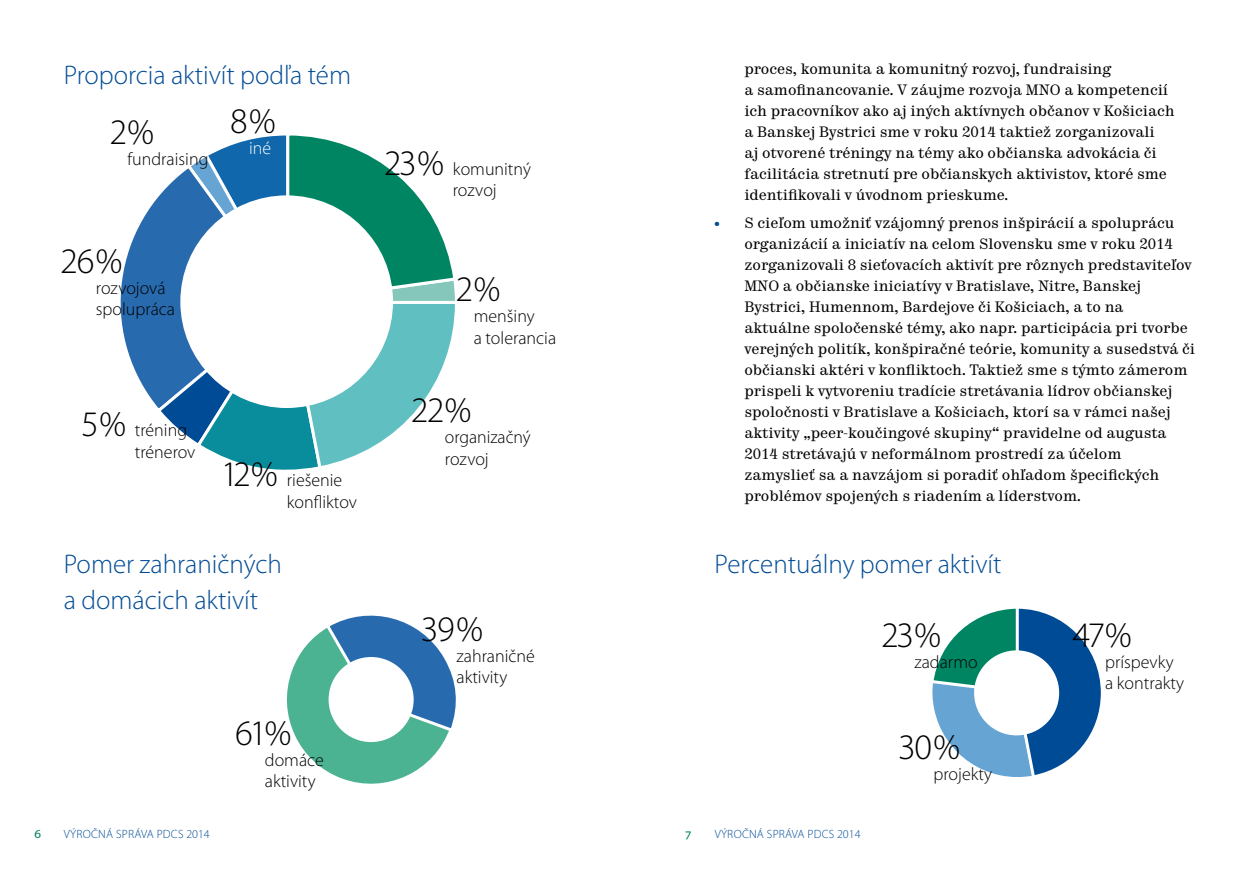
<style>
.page{position:relative;width:1259px;height:893px;background:#fff}
.page>*{position:absolute;margin:0;border:0;box-sizing:border-box;transform-origin:0 0}
.t1{font:300 36px "Myriad Pro";color:#000}
.t2{font:300 27px/36px "Myriad Pro";color:#004b95}
.t3{font:300 18px/21.6px "Myriad Pro";color:#000}
.t4{font:300 18px "Myriad Pro";color:#fff}
.t5{font:15px/21px "Trivia Serif 10";color:#000}
.t6{font:13.5px "Myriad Pro";color:#008563}
.t7{font:300 12px "Myriad Pro";letter-spacing:.02em;color:#004b95}
.s1{font-size:36px}
.s2{color:#004b95}
</style>
<div class="page">
<svg style="left:120px;top:202px;width:34px;height:201px"></svg>
<svg style="left:154px;top:135px;width:301px;height:335px"></svg>
<svg style="left:286px;top:615px;width:170px;height:169px"></svg>
<div style="left:180px;top:195px;width:213px;height:213px;background:#fff;border-radius:50%"></div>
<div style="left:328px;top:657px;width:86px;height:85px;background:#fff;border-radius:50%"></div>
<svg style="left:932px;top:608px;width:169px;height:169px"></svg>
<div style="left:974px;top:650px;width:85px;height:85px;background:#fff;border-radius:50%"></div>
<h2 class="t2" style="left:64px;top:57px;width:289px">Proporcia aktivít podľa tém</h2>
<h1 class="t1" style="left:111px;top:110px;width:45px">2 %</h1>
<p class="t3" style="left:128px;top:148px;width:82px">fundraising</p>
<h1 class="t1" style="left:230px;top:100px;width:47px">8 %</h1>
<p class="t4" style="left:249px;top:137px;width:24px">iné</p>
<h1 class="t1" style="left:62px;top:239px;width:62px">26 %</h1>
<p class="t3" style="left:96px;top:277px;width:81px">rozvojová spolupráca</p>
<p class="t3" style="left:135px;top:419px;width:62px;text-indent:-53px"><span class="s1">5 %</span> tréning trénerov</p>
<p class="t3" style="left:287px;top:469px;width:72px;text-indent:-63px"><span class="s1">12%</span> riešenie konfliktov</p>
<h2 class="t2" style="left:64px;top:546px;width:220px">Pomer zahraničných a domácich aktivít</h2>
<h1 class="t1" style="left:235px;top:711px;width:58px">61 %</h1>
<p class="t3" style="left:265px;top:749px;width:61px;line-height:21px">domáce aktivity</p>
<p class="t3" style="left:453px;top:158px;width:80px;text-indent:-67px"><span class="s1">23%</span> komunitný rozvoj</p>
<h1 class="t1" style="left:457px;top:268px;width:45px">2 %</h1>
<p class="t3" style="left:474px;top:306px;width:84px">menšiny<br>a tolerancia</p>
<h1 class="t1" style="left:412px;top:389px;width:60px">22 %</h1>
<p class="t3" style="left:445px;top:426px;width:87px">organizačný rozvoj</p>
<h1 class="t1" style="left:422px;top:608px;width:62px">39 %</h1>
<p class="t3" style="left:456px;top:646px;width:80px;line-height:21px">zahraničné aktivity</p>
<p class="t5" style="left:744px;top:60px;width:432px">proces, komunita a komunitný rozvoj, fundraising<br>a samofinancovanie. V záujme rozvoja MNO a kompetencií ich pracovníkov ako aj iných aktívnych občanov v Košiciach a Banskej Bystrici sme v roku 2014 taktiež zorganizovali<br>aj otvorené tréningy na témy ako občianska advokácia či facilitácia stretnutí pre občianskych aktivistov, ktoré sme identifikovali v úvodnom prieskume.</p>
<p class="t5" style="left:744px;top:213px;width:452px;text-indent:-30px"><span class="s2">•</span> S cieľom umožniť vzájomný prenos inšpirácií a spoluprácu organizácií a iniciatív na celom Slovensku sme v roku 2014 zorganizovali 8 sieťovacích aktivít pre rôznych predstaviteľov MNO a občianske iniciatívy v Bratislave, Nitre, Banskej Bystrici, Humennom, Bardejove či Košiciach, a to na<br>aktuálne spoločenské témy, ako napr. participácia pri tvorbe verejných politík, konšpiračné teórie, komunity a susedstvá či občianski aktéri v konfliktoch. Taktiež sme s týmto zámerom prispeli k vytvoreniu tradície stretávania lídrov občianskej spoločnosti v Bratislave a Košiciach, ktorí sa v rámci našej aktivity „peer-koučingové skupiny“ pravidelne od augusta 2014 stretávajú v neformálnom prostredí za účelom zamyslieť sa a navzájom si poradiť ohľadom špecifických problémov spojených s riadením a líderstvom.</p>
<h2 class="t2" style="left:714px;top:546px;width:288px">Percentuálny pomer aktivít</h2>
<h1 class="t1" style="left:883px;top:613px;width:60px">23 %</h1>
<p class="t3" style="left:914px;top:651px;width:65px">zadarmo</p>
<h1 class="t1" style="left:899px;top:726px;width:62px">30 %</h1>
<p class="t3" style="left:933px;top:763px;width:60px">projekty</p>
<h1 class="t1" style="left:1072px;top:613px;width:60px">47 %</h1>
<p class="t3" style="left:1105px;top:651px;width:81px;line-height:21px">príspevky a kontrakty</p>
<p class="t6" style="left:34px;top:825px;width:9px">6</p>
<p class="t7" style="left:64px;top:826px;width:147px">výročná správa PDCS 2014</p>
<p class="t6" style="left:685px;top:825px;width:9px">7</p>
<p class="t7" style="left:714px;top:826px;width:147px">výročná správa PDCS 2014</p>
</div>
